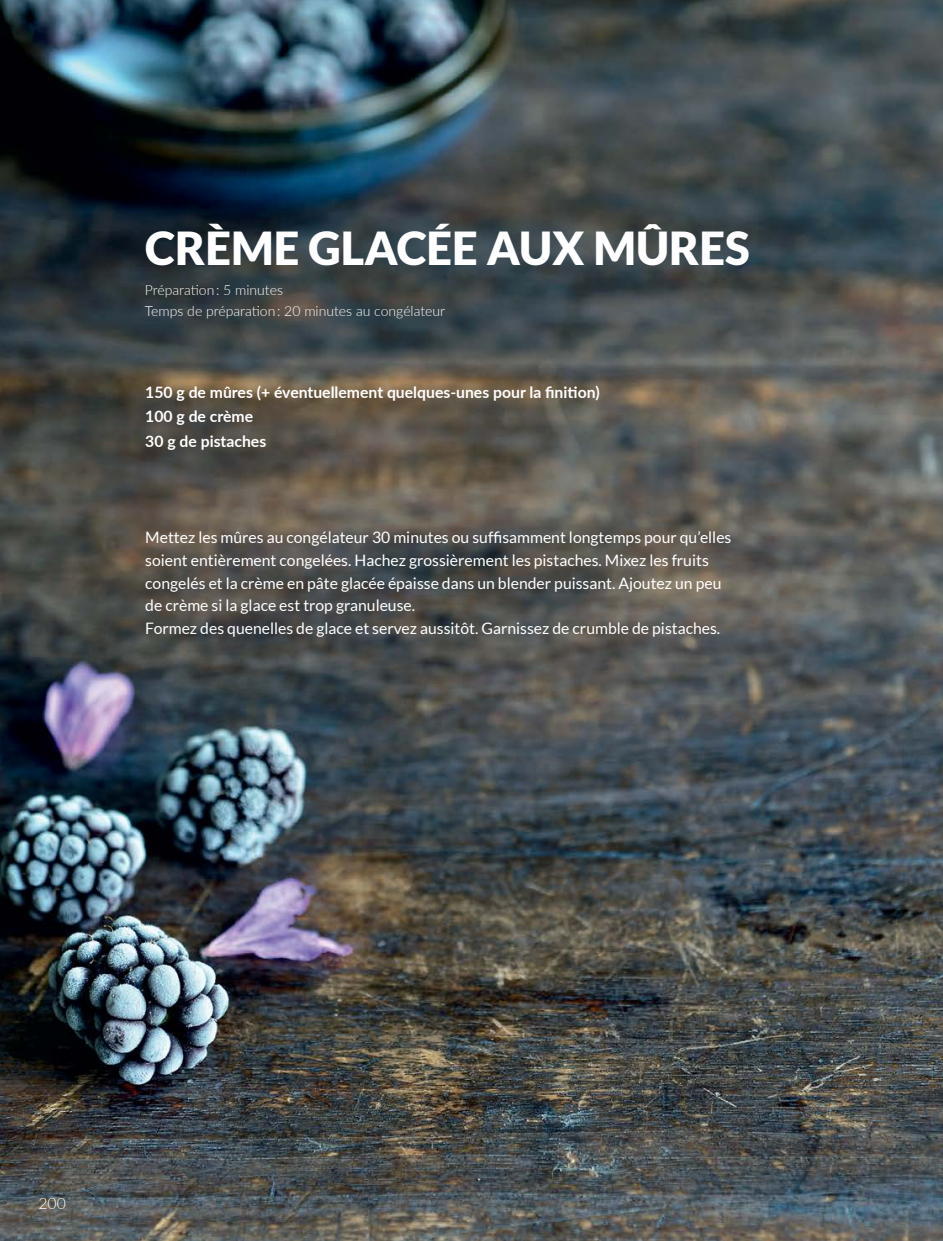
<style>
.page{position:relative;width:943px;height:1241px;background:#fff}
.page>*{position:absolute;margin:0;border:0;box-sizing:border-box;transform-origin:0 0}
.t1{font:900 45.5px "Lato";color:#fff}
.t2{font:15.75px/22.8px "Lato";color:#fff}
.t3{font:700 15.75px/24.5px "Lato";color:#fff}
.t4{font:300 15.75px "Lato";color:#fff}
.t5{font:300 14px/21px "Lato";color:#fff}
</style>
<div class="page">
<img style="left:0;top:0;width:943px;height:1240px">
<h1 class="t1" style="left:145px;top:221px;width:606px">CRÈME GLACÉE AUX MÛRES</h1>
<p class="t5" style="left:145px;top:278px;width:302px">Préparation : 5 minutes<br>Temps de préparation : 20 minutes au congélateur</p>
<p class="t3" style="left:145px;top:379px;width:456px">150 g de mûres (+ éventuellement quelques-unes pour la finition)<br>100 g de crème<br>30 g de pistaches</p>
<p class="t2" style="left:145px;top:526px;width:587px">Mettez les mûres au congélateur 30 minutes ou suffisamment longtemps pour qu’elles soient entièrement congelées. Hachez grossièrement les pistaches. Mixez les fruits congelés et la crème en pâte glacée épaisse dans un blender puissant. Ajoutez un peu de crème si la glace est trop granuleuse.<br>Formez des quenelles de glace et servez aussitôt. Garnissez de crumble de pistaches.</p>
<p class="t4" style="left:38px;top:1192px;width:29px">200</p>
</div>
